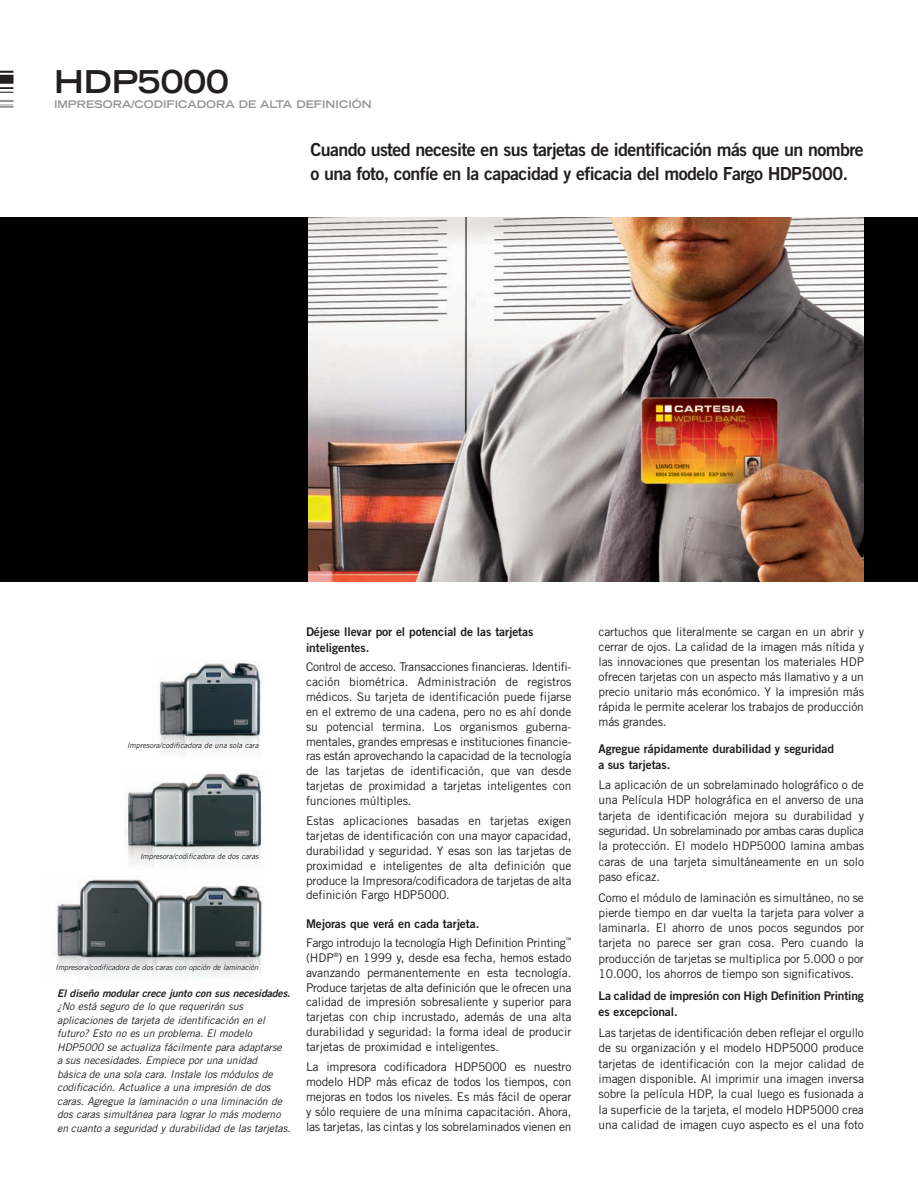
<style>
.page{position:relative;width:918px;height:1188px;background:#fff}
.page>*{position:absolute;margin:0;border:0;box-sizing:border-box;transform-origin:0 0}
.t1{font:700 expanded 31.5px "Trade Gothic LT Std";color:#231f20}
.t2{font:18px/24px "Trade Gothic LT Std Bd 2";letter-spacing:-.035em;color:#231f20}
.t3{font:12px/14.9px "Trade Gothic LT Std";letter-spacing:-.005em;color:#231f20;text-align:justify}
.t4{font:12px/16.5px "Trade Gothic LT Std Bd 2";letter-spacing:-.005em;color:#231f20}
.t5{font:italic 10.5px/13.5px "Trade Gothic LT Std";letter-spacing:-.005em;color:#231f20}
.t6{font:10.5px "Trade Gothic LT Std Bd 2 Obl";letter-spacing:-.01em;color:#231f20}
.t7{font:700 expanded 10.5px "Trade Gothic LT Std";color:#939598}
.t8{font:italic 7.5px "Trade Gothic LT Std";color:#231f20}
</style>
<div class="page">
<div style="left:0;top:218px;width:918px;height:364px;background:#000"></div>
<img style="left:159px;top:660px;width:103px;height:94px">
<img style="left:124px;top:773px;width:139px;height:92px">
<img style="left:56px;top:879px;width:207px;height:98px">
<img style="left:308px;top:218px;width:556px;height:364px">
<svg style="left:0;top:71px;width:14px;height:2px"></svg>
<svg style="left:0;top:87px;width:14px;height:6px"></svg>
<svg style="left:0;top:100px;width:14px;height:8px"></svg>
<div style="left:0;top:75px;width:14px;height:9px;background:#231f20"></div>
<h1 class="t1" style="left:54px;top:69px;width:176px">HDP5000</h1>
<p class="t7" style="left:54px;top:100px;width:319px">IMPRESORA/CODIFICADORA DE ALTA DEFINICIÓN</p>
<h2 class="t2" style="left:310px;top:139px;width:555px">Cuando usted necesite en sus tarjetas de identificación más que un nombre o una foto, confíe en la capacidad y eficacia del modelo Fargo HDP5000.</h2>
<p class="t8" style="left:127px;top:742px;width:133px">Impresora/codificadora de una sola cara</p>
<p class="t8" style="left:140px;top:854px;width:120px">Impresora/codificadora de dos caras</p>
<p class="t8" style="left:56px;top:965px;width:204px">Impresora/codificadora de dos caras con opción de laminación</p>
<p class="t6" style="left:57px;top:989px;width:235px">El diseño modular crece junto con sus necesidades.</p>
<p class="t5" style="left:57px;top:1001px;width:235px">¿No está seguro de lo que requerirán sus aplicaciones de tarjeta de identificación en el futuro? Esto no es un problema. El modelo HDP5000 se actualiza fácilmente para adaptarse<br>a sus necesidades. Empiece por una unidad<br>básica de una sola cara. Instale los módulos de codificación. Actualice a una impresión de dos caras. Agregue la laminación o una liminación de dos caras simultánea para lograr lo más moderno en cuanto a seguridad y durabilidad de las tarjetas.</p>
<p class="t4" style="left:306px;top:624px;width:229px">Déjese llevar por el potencial de las tarjetas inteligentes.</p>
<p class="t3" style="left:306px;top:661px;width:267px">Control de acceso. Transacciones financieras. Identifi&shy;cación biométrica. Administración de registros médicos. Su tarjeta de identificación puede fijarse en el extremo de una cadena, pero no es ahí donde su potencial termina. Los organismos guberna&shy;mentales, grandes empresas e instituciones financie&shy;ras están aprovechando la capacidad de la tecnología de las tarjetas de identificación, que van desde tarjetas de proximidad a tarjetas inteligentes con funciones múltiples.</p>
<p class="t3" style="left:306px;top:815px;width:267px">Estas aplicaciones basadas en tarjetas exigen tarjetas de identificación con una mayor capacidad, durabilidad y seguridad. Y esas son las tarjetas de proximidad e inteligentes de alta definición que produce la Impresora/codificadora de tarjetas de alta definición Fargo HDP5000.</p>
<p class="t4" style="left:306px;top:916px;width:175px">Mejoras que verá en cada tarjeta.</p>
<p class="t3" style="left:306px;top:936px;width:267px">Fargo introdujo la tecnología High Definition Printing<sup>™ </sup>(HDP<sup>®</sup>) en 1999 y, desde esa fecha, hemos estado avanzando permanentemente en esta tecnología.<br>Produce tarjetas de alta definición que le ofrecen una calidad de impresión sobresaliente y superior para tarjetas con chip incrustado, además de una alta durabilidad y seguridad: la forma ideal de producir tarjetas de proximidad e inteligentes.</p>
<p class="t3" style="left:306px;top:1061px;width:267px">La impresora codificadora HDP5000 es nuestro modelo HDP más eficaz de todos los tiempos, con mejoras en todos los niveles. Es más fácil de operar y sólo requiere de una mínima capacitación. Ahora, las tarjetas, las cintas y los sobrelaminados vienen en</p>
<p class="t3" style="left:598px;top:625px;width:267px">cartuchos que literalmente se cargan en un abrir y cerrar de ojos. La calidad de la imagen más nítida y las innovaciones que presentan los materiales HDP ofrecen tarjetas con un aspecto más llamativo y a un precio unitario más económico. Y la impresión más rápida le permite acelerar los trabajos de producción más grandes.</p>
<p class="t4" style="left:598px;top:741px;width:237px">Agregue rápidamente durabilidad y seguridad a sus tarjetas.</p>
<p class="t3" style="left:598px;top:778px;width:267px;line-height:15.3px">La aplicación de un sobrelaminado holográfico o de una Película HDP holográfica en el anverso de una tarjeta de identificación mejora su durabilidad y seguridad. Un sobrelaminado por ambas caras duplica la protección. El modelo HDP5000 lamina ambas caras de una tarjeta simultáneamente en un solo paso eficaz.</p>
<p class="t3" style="left:598px;top:891px;width:267px;line-height:15.3px">Como el módulo de laminación es simultáneo, no se pierde tiempo en dar vuelta la tarjeta para volver a laminarla. El ahorro de unos pocos segundos por tarjeta no parece ser gran cosa. Pero cuando la producción de tarjetas se multiplica por 5.000 o por 10.000, los ahorros de tiempo son significativos.</p>
<p class="t4" style="left:598px;top:988px;width:267px">La calidad de impresión con High Definition Printing es excepcional.</p>
<p class="t3" style="left:598px;top:1026px;width:267px;line-height:15.3px">Las tarjetas de identificación deben reflejar el orgullo de su organización y el modelo HDP5000 produce tarjetas de identificación con la mejor calidad de imagen disponible. Al imprimir una imagen inversa sobre la película HDP, la cual luego es fusionada a la superficie de la tarjeta, el modelo HDP5000 crea una calidad de imagen cuyo aspecto es el una foto</p>
</div>
